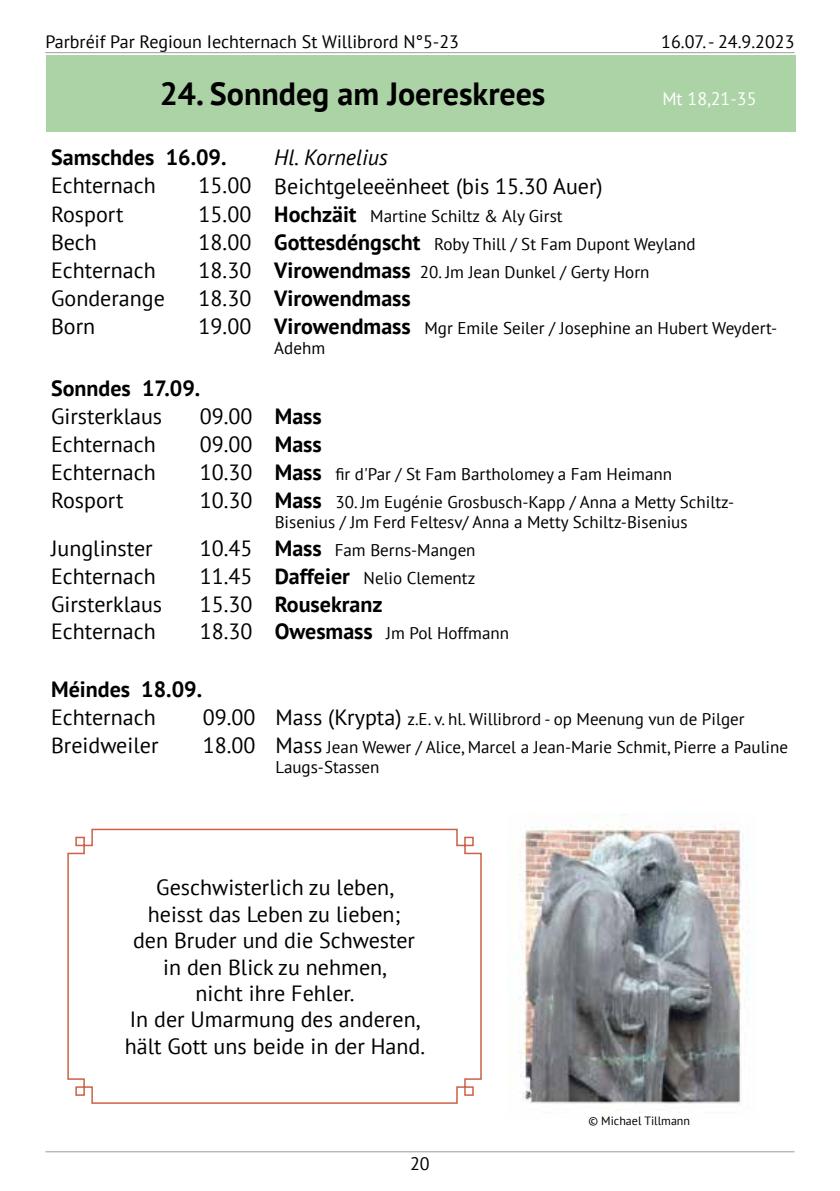
<style>
.page{position:relative;width:840px;height:1191px;background:#fff}
.page>*{position:absolute;margin:0;border:0;box-sizing:border-box;transform-origin:0 0}
.t1{font:700 32px "PT Sans";color:#000}
.t2{font:22px/26.4px "PT Sans";color:#000;text-align:center}
.t3{font:700 22px "PT Sans";color:#000}
.t4{font:italic 22px "PT Sans";color:#000}
.t5{font:18px "PT Sans";color:#000}
.t6{font:18px "PT Sans";color:#fff}
.t7{font:17px/20.4px "PT Sans";color:#000}
.t8{font:12px "PT Sans";color:#000}
.s1{font-size:22px}
.s2{font-weight:700;font-size:22px}
.s3{font-weight:400}
.s4{font-weight:700}
</style>
<div class="page">
<hr style="left:45px;top:52px;width:749px;height:1px;background:#9d9d9c">
<hr style="left:45px;top:1151px;width:749px;height:1px;background:#9d9d9c">
<div style="left:46px;top:55px;width:749px;height:76px;background:#acd3a5"></div>
<img style="left:507px;top:813px;width:242px;height:297px">
<svg style="left:67px;top:828px;width:415px;height:276px"></svg>
<p class="t5" style="left:45px;top:30px;width:415px">Parbréif Par Regioun Iechternach St Willibrord N°5-23</p>
<p class="t5" style="left:661px;top:30px;width:135px">16.07. - 24.9.2023</p>
<h1 class="t1" style="left:160px;top:73px;width:387px">24. Sonndeg am Joereskrees</h1>
<p class="t6" style="left:662px;top:87px;width:95px">Mt 18,21-35</p>
<p class="t3" style="left:51px;top:143px;width:177px">Samschdes 16.09.</p>
<p class="t4" style="left:274px;top:143px;width:115px">Hl. Kornelius</p>
<p class="t2" style="left:51px;top:171px;width:106px">Echternach</p>
<p class="t2" style="left:198px;top:173px;width:405px">15.00 Beichtgeleeënheet (bis 15.30 Auer)</p>
<p class="t2" style="left:51px;top:201px;width:74px">Rosport</p>
<p class="t7" style="left:198px;top:206px;width:365px"><span class="s1">15.00</span> <span class="s2">Hochzäit</span> Martine Schiltz &amp; Aly Girst</p>
<p class="t2" style="left:51px;top:229px;width:47px">Bech</p>
<p class="t7" style="left:198px;top:234px;width:498px"><span class="s1">18.00</span> <span class="s2">Gottesdéngscht</span> Roby Thill / St Fam Dupont Weyland</p>
<p class="t2" style="left:51px;top:256px;width:106px">Echternach</p>
<p class="t7" style="left:198px;top:261px;width:452px"><span class="s1">18.30</span> <span class="s2">Virowendmass</span> 20. Jm Jean Dunkel / Gerty Horn</p>
<p class="t2" style="left:51px;top:284px;width:115px">Gonderange</p>
<p class="t3" style="left:198px;top:283px;width:213px"><span class="s3">18.30</span> Virowendmass</p>
<p class="t2" style="left:51px;top:312px;width:46px">Born</p>
<p class="t7" style="left:274px;top:317px;width:504px;text-indent:-76px"><span class="s1">19.00</span> <span class="s2">Virowendmass</span> Mgr Emile Seiler / Josephine an Hubert Weydert-<br>Adehm</p>
<p class="t3" style="left:51px;top:373px;width:151px">Sonndes 17.09.</p>
<p class="t2" style="left:51px;top:402px;width:112px">Girsterklaus</p>
<p class="t2" style="left:200px;top:402px;width:123px">09.00 <span class="s4">Mass</span></p>
<p class="t2" style="left:51px;top:430px;width:106px">Echternach</p>
<p class="t2" style="left:200px;top:430px;width:123px">09.00 <span class="s4">Mass</span></p>
<p class="t2" style="left:51px;top:458px;width:106px">Echternach</p>
<p class="t7" style="left:200px;top:463px;width:473px"><span class="s1">10.30</span> <span class="s2">Mass</span> fir d'Par / St Fam Bartholomey a Fam Heimann</p>
<p class="t2" style="left:51px;top:486px;width:74px">Rosport</p>
<p class="t7" style="left:274px;top:491px;width:460px;text-indent:-75px"><span class="s1">10.30</span> <span class="s2">Mass</span> 30. Jm Eugénie Grosbusch-Kapp / Anna a Metty Schiltz-<br>Bisenius / Jm Ferd Feltesv/ Anna a Metty Schiltz-Bisenius</p>
<p class="t2" style="left:51px;top:534px;width:103px">Junglinster</p>
<p class="t7" style="left:200px;top:539px;width:277px"><span class="s1">10.45</span> <span class="s2">Mass</span> Fam Berns-Mangen</p>
<p class="t2" style="left:51px;top:562px;width:106px">Echternach</p>
<p class="t7" style="left:200px;top:567px;width:277px"><span class="s1">11.45</span> <span class="s2">Daffeier</span> Nelio Clementz</p>
<p class="t2" style="left:51px;top:590px;width:112px">Girsterklaus</p>
<p class="t3" style="left:200px;top:589px;width:184px"><span class="s3">15.30</span> Rousekranz</p>
<p class="t2" style="left:51px;top:618px;width:106px">Echternach</p>
<p class="t7" style="left:200px;top:623px;width:311px"><span class="s1">18.30</span> <span class="s2">Owesmass</span> Jm Pol Hoffmann</p>
<p class="t3" style="left:51px;top:675px;width:152px">Méindes 18.09.</p>
<p class="t2" style="left:51px;top:703px;width:106px">Echternach</p>
<p class="t7" style="left:203px;top:708px;width:543px"><span class="s1">09.00 Mass (Krypta)</span> z.E. v. hl. Willibrord - op Meenung vun de Pilger</p>
<p class="t2" style="left:51px;top:731px;width:109px">Breidweiler</p>
<p class="t7" style="left:275px;top:736px;width:514px;text-indent:-73px"><span class="s1">18.00 Mass</span> Jean Wewer / Alice, Marcel a Jean-Marie Schmit, Pierre a Pauline<br>Laugs-Stassen</p>
<p class="t2" style="left:125px;top:874px;width:302px">Geschwisterlich zu leben,<br>heisst das Leben zu lieben;<br>den Bruder und die Schwester in den Blick zu nehmen,<br>nicht ihre Fehler.<br>In der Umarmung des anderen, hält Gott uns beide in der Hand.</p>
<p class="t5" style="left:410px;top:1152px;width:21px">20</p>
<p class="t8" style="left:588px;top:1113px;width:103px">© Michael Tillmann</p>
</div>
